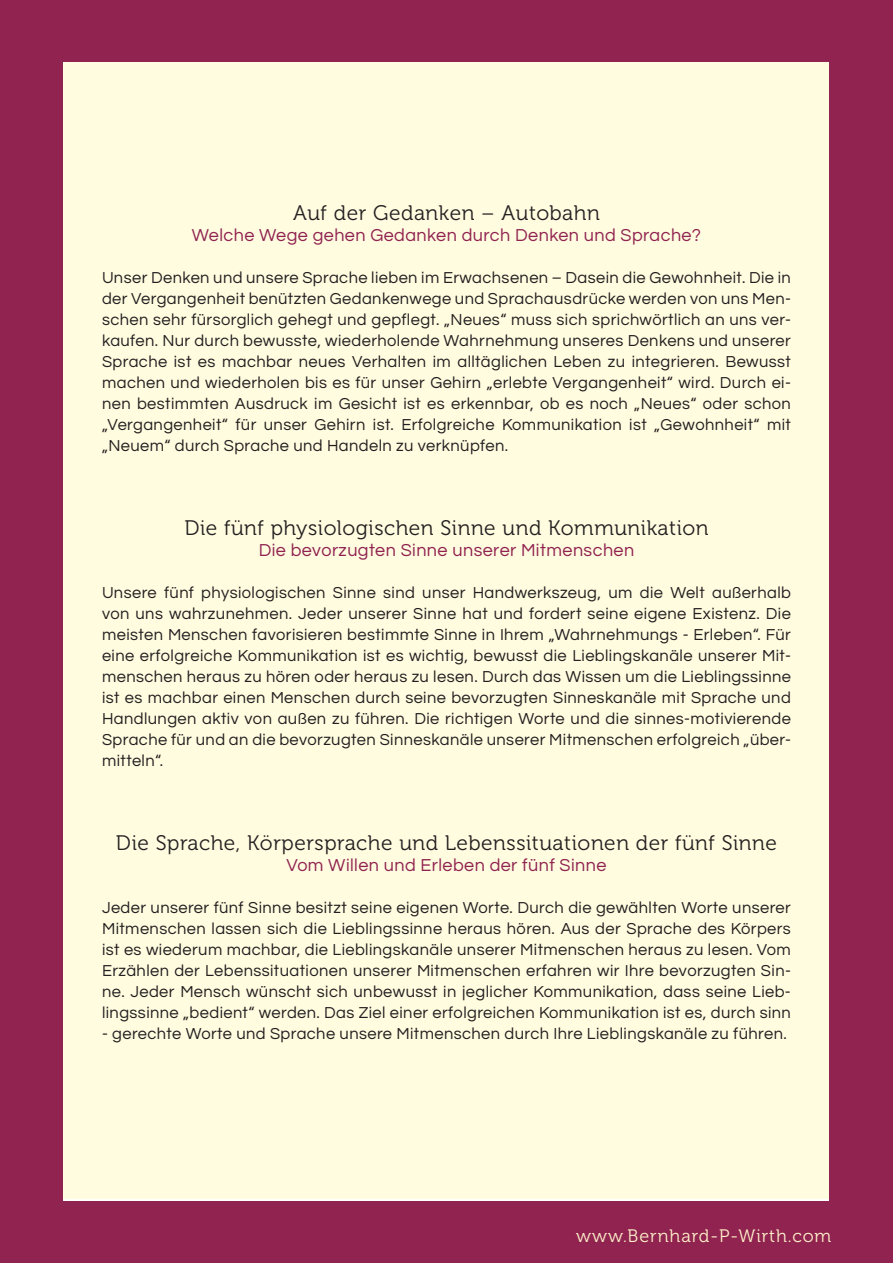
<style>
.page{position:relative;width:893px;height:1263px;background:#902350}
.page>*{position:absolute;margin:0;border:0;box-sizing:border-box;transform-origin:0 0}
.t1{font:21px "Museo 300";letter-spacing:.025em;color:#231f20}
.t2{font:18px "Questrial";letter-spacing:.025em;color:#902350}
.t3{font:18px "Museo 300";letter-spacing:.05em;color:#feefc8}
.t4{font:16.5px/21px "Questrial";letter-spacing:.025em;color:#231f20;text-align:justify}
</style>
<div class="page">
<div style="left:64px;top:62px;width:765px;height:1136px;background:#fffce0"></div>
<p class="t1" style="left:293px;top:201px;width:308px">Auf der Gedanken – Autobahn</p>
<p class="t2" style="left:192px;top:226px;width:511px">Welche Wege gehen Gedanken durch Denken und Sprache?</p>
<p class="t4" style="left:102px;top:267px;width:690px">Unser Denken und unsere Sprache lieben im Erwachsenen – Dasein die Gewohnheit. Die in der Vergangenheit benützten Gedankenwege und Sprachausdrücke werden von uns Men&shy;schen sehr fürsorglich gehegt und gepflegt. „Neues“ muss sich sprichwörtlich an uns ver&shy;kaufen. Nur durch bewusste, wiederholende Wahrnehmung unseres Denkens und unserer Sprache ist es machbar neues Verhalten im alltäglichen Leben zu integrieren. Bewusst machen und wiederholen bis es für unser Gehirn „erlebte Vergangenheit“ wird. Durch ei&shy;nen bestimmten Ausdruck im Gesicht ist es erkennbar, ob es noch „Neues“ oder schon „Vergangenheit“ für unser Gehirn ist. Erfolgreiche Kommunikation ist „Gewohnheit“ mit „Neuem“ durch Sprache und Handeln zu verknüpfen.</p>
<p class="t1" style="left:184px;top:516px;width:526px">Die fünf physiologischen Sinne und Kommunikation</p>
<p class="t2" style="left:259px;top:541px;width:377px">Die bevorzugten Sinne unserer Mitmenschen</p>
<p class="t4" style="left:102px;top:582px;width:690px">Unsere fünf physiologischen Sinne sind unser Handwerkszeug, um die Welt außerhalb von uns wahrzunehmen. Jeder unserer Sinne hat und fordert seine eigene Existenz. Die meisten Menschen favorisieren bestimmte Sinne in Ihrem „Wahrnehmungs - Erleben“. Für eine erfolgreiche Kommunikation ist es wichtig, bewusst die Lieblingskanäle unserer Mit&shy;menschen heraus zu hören oder heraus zu lesen. Durch das Wissen um die Lieblingssinne ist es machbar einen Menschen durch seine bevorzugten Sinneskanäle mit Sprache und Handlungen aktiv von außen zu führen. Die richtigen Worte und die sinnes-motivierende Sprache für und an die bevorzugten Sinneskanäle unserer Mitmenschen erfolgreich „über&shy;mitteln“.</p>
<p class="t1" style="left:116px;top:831px;width:662px">Die Sprache, Körpersprache und Lebenssituationen der fünf Sinne</p>
<p class="t2" style="left:286px;top:856px;width:322px">Vom Willen und Erleben der fünf Sinne</p>
<p class="t4" style="left:102px;top:897px;width:690px">Jeder unserer fünf Sinne besitzt seine eigenen Worte. Durch die gewählten Worte unserer Mitmenschen lassen sich die Lieblingssinne heraus hören. Aus der Sprache des Körpers ist es wiederum machbar, die Lieblingskanäle unserer Mitmenschen heraus zu lesen. Vom Erzählen der Lebenssituationen unserer Mitmenschen erfahren wir Ihre bevorzugten Sin&shy;ne. Jeder Mensch wünscht sich unbewusst in jeglicher Kommunikation, dass seine Lieb&shy;lingssinne „bedient“ werden. Das Ziel einer erfolgreichen Kommunikation ist es, durch sinn</p>
<p class="t4" style="left:102px;top:1023px;width:686px">- gerechte Worte und Sprache unsere Mitmenschen durch Ihre Lieblingskanäle zu führen.</p>
<p class="t3" style="left:576px;top:1226px;width:257px">www.Bernhard-P-Wirth.com</p>
</div>
